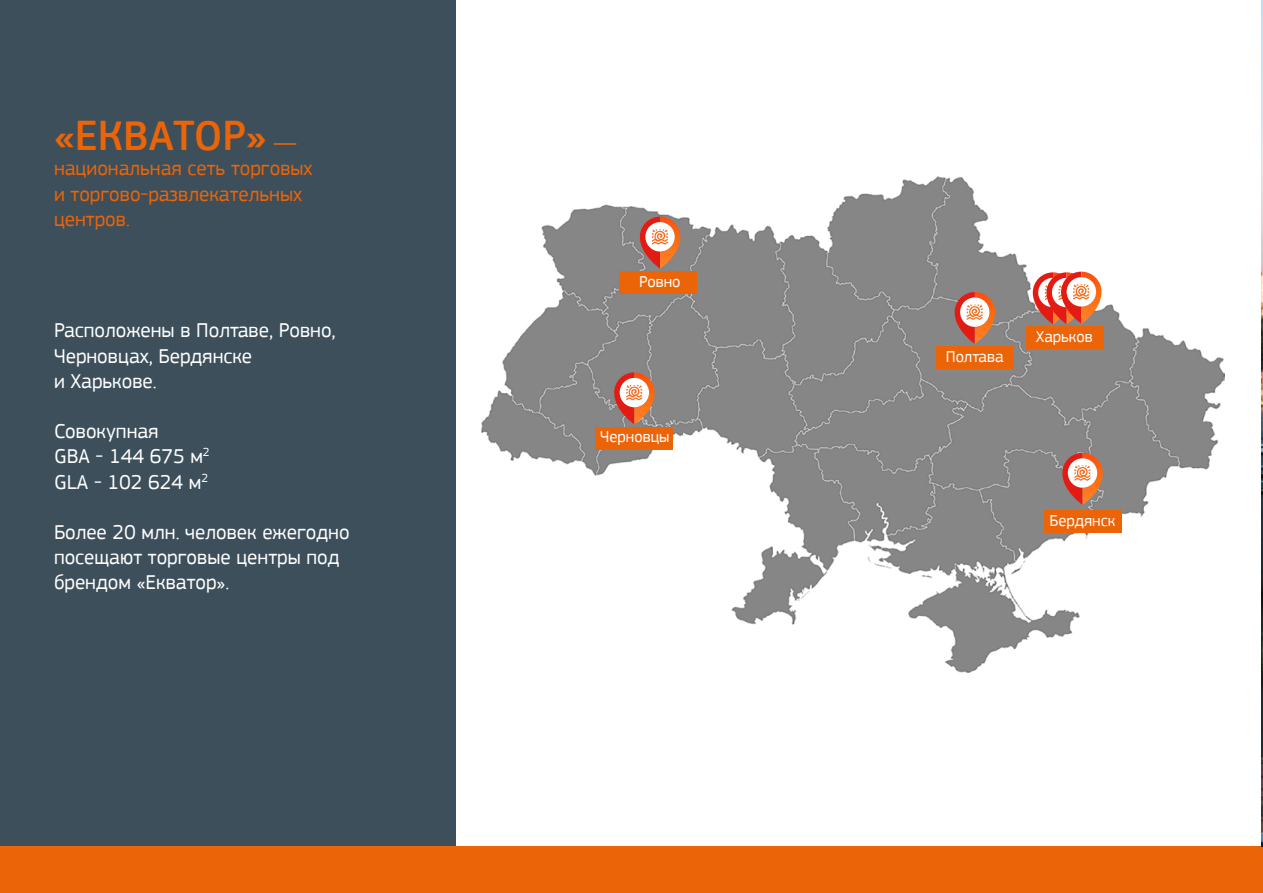
<style>
.page{position:relative;width:1263px;height:893px;background:#fff}
.page>*{position:absolute;margin:0;border:0;box-sizing:border-box;transform-origin:0 0}
.t1{font:500 43.5px "PF Square Sans Pro";color:#ec6408}
.t2{font:21px/25.2px "PF Square Sans Pro";color:#fff}
.t3{font:21px/25.2px "PF Square Sans Pro";color:#ec6408}
.t4{font:16.5px "PF Square Sans Pro";color:#fff}
.s1{font-weight:400;font-size:24px}
</style>
<div class="page">
<div style="left:0;top:0;width:456px;height:893px;background:#3d4f5a"></div>
<div style="left:0;top:847px;width:1263px;height:46px;background:#ec6408"></div>
<img style="left:482px;top:177px;width:743px;height:495px">
<svg style="left:640px;top:217px;width:40px;height:52px"></svg>
<svg style="left:954px;top:292px;width:41px;height:52px"></svg>
<svg style="left:1062px;top:453px;width:41px;height:52px"></svg>
<svg style="left:614px;top:372px;width:40px;height:52px"></svg>
<div style="left:596px;top:427px;width:77px;height:23px;background:#ec6408"></div>
<div style="left:620px;top:271px;width:77px;height:22px;background:#ec6408"></div>
<div style="left:936px;top:346px;width:77px;height:23px;background:#ec6408"></div>
<div style="left:1026px;top:326px;width:77px;height:23px;background:#ec6408"></div>
<div style="left:1044px;top:510px;width:77px;height:22px;background:#ec6408"></div>
<svg style="left:1033px;top:272px;width:68px;height:52px"></svg>
<hr style="left:1262px;top:0;width:1px;height:847px;background:#3d4f5a">
<h1 class="t1" style="left:54px;top:111px;width:245px">«ЕКВАТОР» <span class="s1">—</span></h1>
<p class="t3" style="left:54px;top:156px;width:260px">национальная сеть торговых и торгово-развлекательных центров.</p>
<p class="t2" style="left:54px;top:318px;width:283px">Расположены в Полтаве, Ровно,<br>Черновцах, Бердянске<br>и Харькове.</p>
<p class="t2" style="left:54px;top:419px;width:157px">Совокупная<br>GBA - 144 675 м<sup>2<br></sup>GLA - 102 624 м<sup>2</sup></p>
<p class="t2" style="left:54px;top:520px;width:297px">Более 20 млн. человек ежегодно посещают торговые центры под брендом «Екватор».</p>
<p class="t4" style="left:639px;top:272px;width:43px">Ровно</p>
<p class="t4" style="left:600px;top:427px;width:71px">Черновцы</p>
<p class="t4" style="left:946px;top:347px;width:59px">Полтава</p>
<p class="t4" style="left:1036px;top:327px;width:58px">Харьков</p>
<p class="t4" style="left:1050px;top:511px;width:67px">Бердянск</p>
</div>
